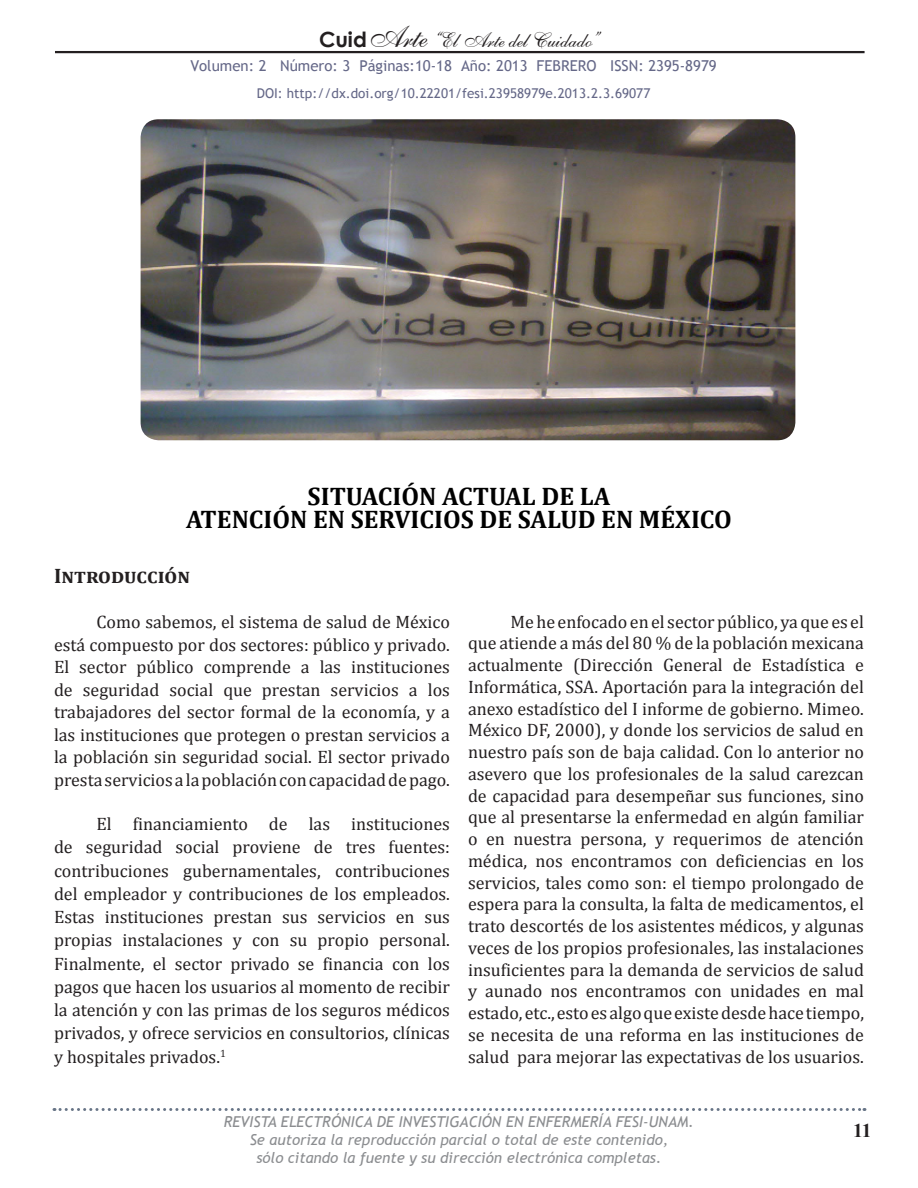
<style>
.page{position:relative;width:918px;height:1188px;background:#fff}
.page>*{position:absolute;margin:0;border:0;box-sizing:border-box;transform-origin:0 0}
.TituloArtContP{font:700 25.5px "Cambria";color:#000}
.t1{font:21px "Shelley Allegro BT";color:#231f20}
.SubtituloContArtP{font:700 21px "Cambria";color:#231f20}
.t2{font:700 19.5px "Times New Roman";color:#231f20}
.ContenidoP{font:18px/21.8px "Cambria";color:#231f20;text-align:justify}
.t3{font:italic 15px/18px "Trebuchet MS";color:#8b8d90;text-align:center}
.encabezado{font:15px "Trebuchet MS";color:#656888}
.DOI{font:13.5px "Trebuchet MS";color:#656888}
.s1{font-family:"Century Gothic";font-weight:700}
.s2{font-size:30px}
</style>
<div class="page">
<svg style="left:54px;top:1108px;width:811px;height:3px"></svg>
<hr style="left:55px;top:51px;width:810px;height:2px;background:#231f20">
<img style="left:141px;top:119px;width:654px;height:321px">
<p class="t1" style="left:319px;top:27px;width:281px"><span class="s1">Cuid</span><span class="s2">Arte</span> “El Arte del Cuidado”</p>
<p class="encabezado" style="left:190px;top:57px;width:528px">Volumen: 2 Número: 3 Páginas:10-18 Año: 2013 FEBRERO ISSN: 2395-8979</p>
<p class="DOI" style="left:257px;top:85px;width:395px">DOI: http://dx.doi.org/10.22201/fesi.23958979e.2013.2.3.69077</p>
<p class="TituloArtContP" style="left:308px;top:478px;width:304px">SITUACIÓN ACTUAL DE LA</p>
<p class="TituloArtContP" style="left:186px;top:501px;width:547px">ATENCIÓN EN SERVICIOS DE SALUD EN MÉXICO</p>
<p class="SubtituloContArtP" style="left:54px;top:561px;width:138px">Introducción</p>
<p class="ContenidoP" style="left:54px;top:611px;width:398px;line-height:22.5px;text-indent:43px">Como sabemos, el sistema de salud de México está compuesto por dos sectores: público y privado.<br>El sector público comprende a las instituciones de seguridad social que prestan servicios a los trabajadores del sector formal de la economía, y a las instituciones que protegen o prestan servicios a la población sin seguridad social. El sector privado presta servicios a la población con capacidad de pago.</p>
<p class="ContenidoP" style="left:54px;top:812px;width:398px;line-height:23.2px;text-indent:43px">El financiamiento de las instituciones de seguridad social proviene de tres fuentes: contribuciones gubernamentales, contribuciones del empleador y contribuciones de los empleados.<br>Estas instituciones prestan sus servicios en sus propias instalaciones y con su propio personal.<br>Finalmente, el sector privado se financia con los pagos que hacen los usuarios al momento de recibir la atención y con las primas de los seguros médicos privados, y ofrece servicios en consultorios, clínicas y hospitales privados.<sup>1</sup></p>
<p class="ContenidoP" style="left:468px;top:611px;width:398px;text-indent:43px">Me he enfocado en el sector público, ya que es el que atiende a más del 80 % de la población mexicana actualmente (Dirección General de Estadística e Informática, SSA. Aportación para la integración del anexo estadístico del I informe de gobierno. Mimeo.<br>México DF, 2000), y donde los servicios de salud en nuestro país son de baja calidad. Con lo anterior no asevero que los profesionales de la salud carezcan de capacidad para desempeñar sus funciones, sino que al presentarse la enfermedad en algún familiar o en nuestra persona, y requerimos de atención médica, nos encontramos con deficiencias en los servicios, tales como son: el tiempo prolongado de espera para la consulta, la falta de medicamentos, el trato descortés de los asistentes médicos, y algunas veces de los propios profesionales, las instalaciones insuficientes para la demanda de servicios de salud y aunado nos encontramos con unidades en mal estado, etc., esto es algo que existe desde hace tiempo, se necesita de una reforma en las instituciones de salud para mejorar las expectativas de los usuarios.</p>
<p class="t3" style="left:224px;top:1112px;width:472px">REVISTA ELECTRÓNICA DE INVESTIGACIÓN EN ENFERMERÍA FESI-UNAM.<br>Se autoriza la reproducción parcial o total de este contenido,<br>sólo citando la fuente y su dirección electrónica completas.</p>
<p class="t2" style="left:853px;top:1117px;width:20px">11</p>
</div>
